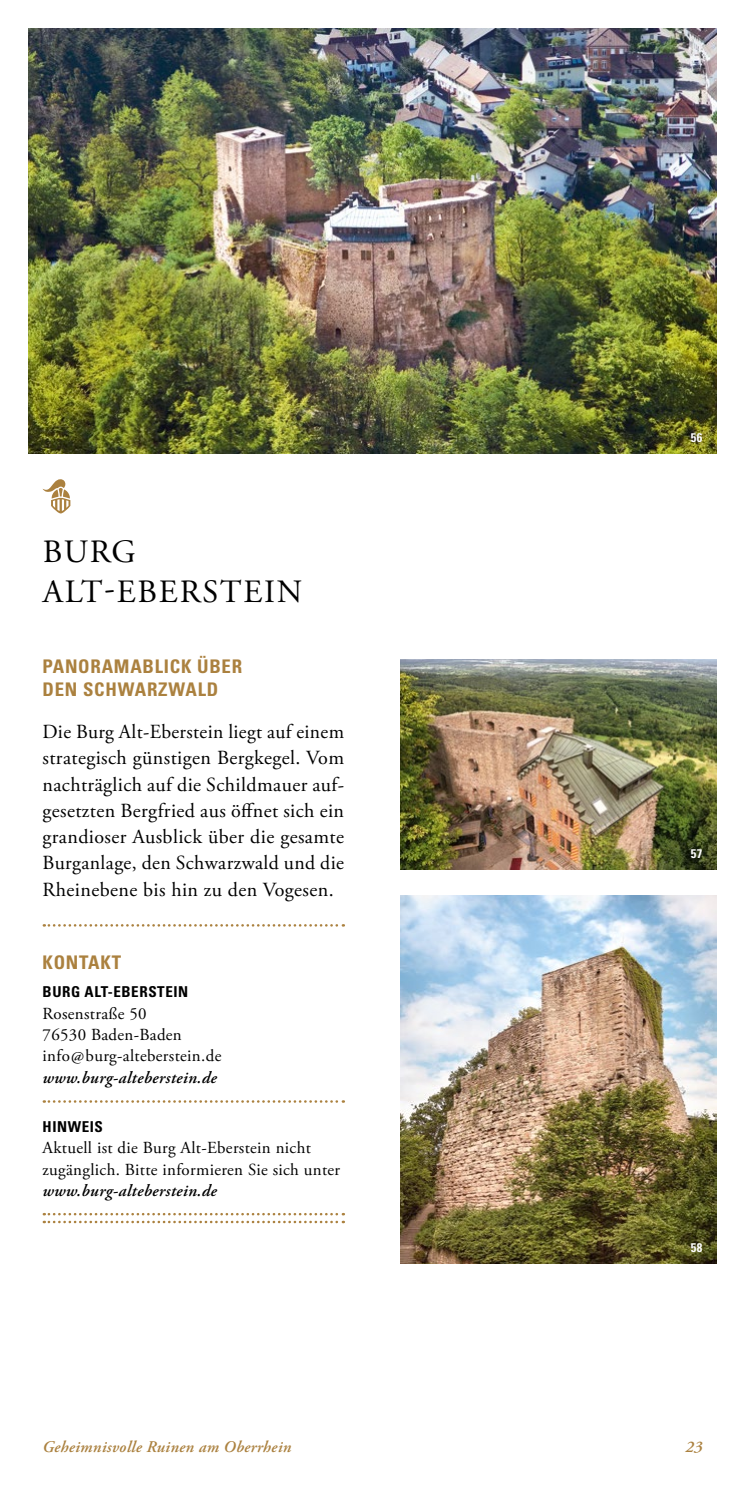
<style>
.page{position:relative;width:745px;height:1489px;background:#fff}
.page>*{position:absolute;margin:0;border:0;box-sizing:border-box;transform-origin:0 0}
.t1{font:32.5px/40px "Adobe Garamond Pro";letter-spacing:.055em;color:#000}
.t2{font:20px/26.2px "Adobe Garamond Pro";letter-spacing:.02em;color:#000;text-align:justify}
.t3{font:700 condensed 18.75px/22.5px "Univers LT Std";letter-spacing:.04em;color:#ab813f}
.t4{font:17px/21.2px "Adobe Garamond Pro";letter-spacing:.02em;color:#000}
.t5{font:italic 600 17px "Adobe Garamond Pro";letter-spacing:.02em;color:#000}
.t6{font:italic 600 16.25px "Adobe Garamond Pro";letter-spacing:.02em;color:#ab813f}
.t7{font:700 condensed 15px "Univers LT Std";letter-spacing:.04em;color:#000}
.t8{font:700 condensed 12.5px "Univers LT Std";color:#fff}
</style>
<div class="page">
<img style="left:28px;top:28px;width:688px;height:426px">
<img style="left:400px;top:895px;width:316px;height:368px">
<img style="left:400px;top:659px;width:316px;height:210px">
<svg style="left:44px;top:924px;width:299px;height:2px"></svg>
<svg style="left:44px;top:1100px;width:299px;height:2px"></svg>
<svg style="left:44px;top:1212px;width:299px;height:11px"></svg>
<svg style="left:43px;top:479px;width:27px;height:34px"></svg>
<h1 class="t1" style="left:43px;top:533px;width:261px">BURG<br>ALT-EBERSTEIN</h1>
<p class="t3" style="left:43px;top:655px;width:201px">PANORAMABLICK ÜBER<br>DEN SCHWARZWALD</p>
<p class="t2" style="left:43px;top:719px;width:303px">Die Burg Alt-Eberstein liegt auf einem strategisch günstigen Bergkegel. Vom nachträglich auf die Schildmauer auf&shy;gesetzten Bergfried aus öffnet sich ein grandioser Ausblick über die gesamte Burganlage, den Schwarzwald und die Rheinebene bis hin zu den Vogesen.</p>
<p class="t3" style="left:43px;top:951px;width:80px">KONTAKT</p>
<p class="t7" style="left:43px;top:982px;width:147px">BURG ALT-EBERSTEIN</p>
<p class="t4" style="left:43px;top:1003px;width:180px">Rosenstraße 50<br>76530 Baden-Baden info@burg-alteberstein.de</p>
<p class="t5" style="left:43px;top:1067px;width:176px">www.burg-alteberstein.de</p>
<p class="t7" style="left:43px;top:1117px;width:62px">HINWEIS</p>
<p class="t4" style="left:43px;top:1137px;width:299px">Aktuell ist die Burg Alt-Eberstein nicht zugänglich. Bitte informieren Sie sich unter</p>
<p class="t5" style="left:43px;top:1180px;width:176px">www.burg-alteberstein.de</p>
<p class="t8" style="left:690px;top:430px;width:13px">56</p>
<p class="t8" style="left:690px;top:846px;width:13px">57</p>
<p class="t8" style="left:690px;top:1239px;width:13px">58</p>
<p class="t6" style="left:43px;top:1436px;width:250px">Geheimnisvolle Ruinen am Oberrhein</p>
<p class="t6" style="left:685px;top:1436px;width:18px">23</p>
</div>
